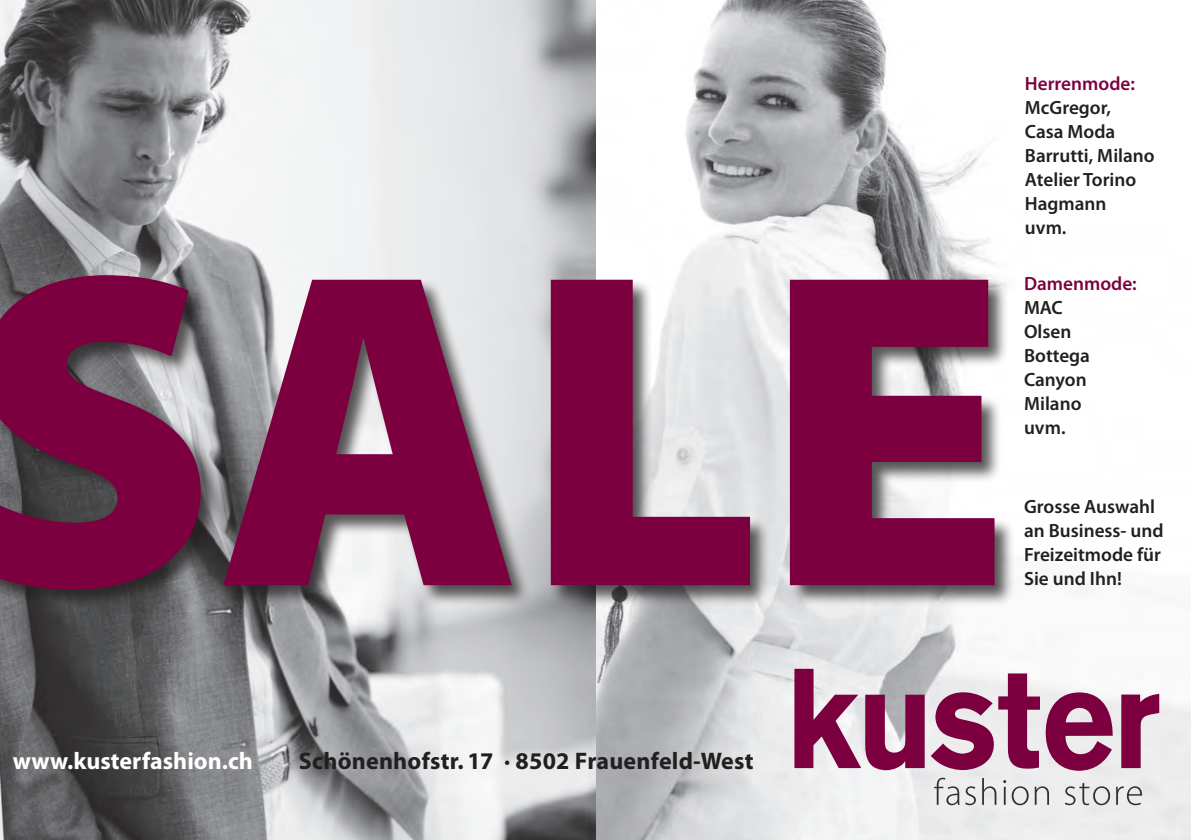
<style>
.page{position:relative;width:1191px;height:840px;background:#fff}
.page>*{position:absolute;margin:0;border:0;box-sizing:border-box;transform-origin:0 0}
.t1{font:900 452.6px "Myriad Pro";color:#7c0040}
.t2{font:700 24px "Myriad Pro";letter-spacing:.01em;color:#231f20}
.t3{font:700 24px "Myriad Pro";color:#fff}
.t4{font:600 19.2px/24px "Myriad Pro";color:#231f20}
.t5{font:600 19.2px "Myriad Pro";color:#7c0040}
</style>
<div class="page">
<img style="left:595px;top:0;width:596px;height:839px">
<img style="left:0;top:0;width:595px;height:839px">
<div style="left:0;top:274px;width:1014px;height:336px;background:#231f20;opacity:.75"></div>
<svg style="left:794px;top:668px;width:365px;height:102px"></svg>
<svg style="left:934px;top:777px;width:208px;height:27px;background:#d2d2d3"></svg>
<h1 class="t1" style="left:-37px;top:175px;width:1050px">SALE</h1>
<p class="t5" style="left:1025px;top:73px;width:111px">Herrenmode:</p>
<p class="t4" style="left:1025px;top:96px;width:131px">McGregor,<br>Casa Moda<br>Barrutti, Milano<br>Atelier Torino<br>Hagmann<br>uvm.</p>
<p class="t5" style="left:1024px;top:272px;width:114px">Damenmode:</p>
<p class="t4" style="left:1024px;top:295px;width:68px">MAC<br>Olsen<br>Bottega<br>Canyon<br>Milano uvm.</p>
<p class="t4" style="left:1024px;top:494px;width:141px">Grosse Auswahl an Business- und<br>Freizeitmode für<br>Sie und Ihn!</p>
<p class="t3" style="left:13px;top:747px;width:242px">www.kusterfashion.ch</p>
<p class="t2" style="left:299px;top:747px;width:456px">Schönenhofstr. 17 · 8502 Frauenfeld-West</p>
</div>
